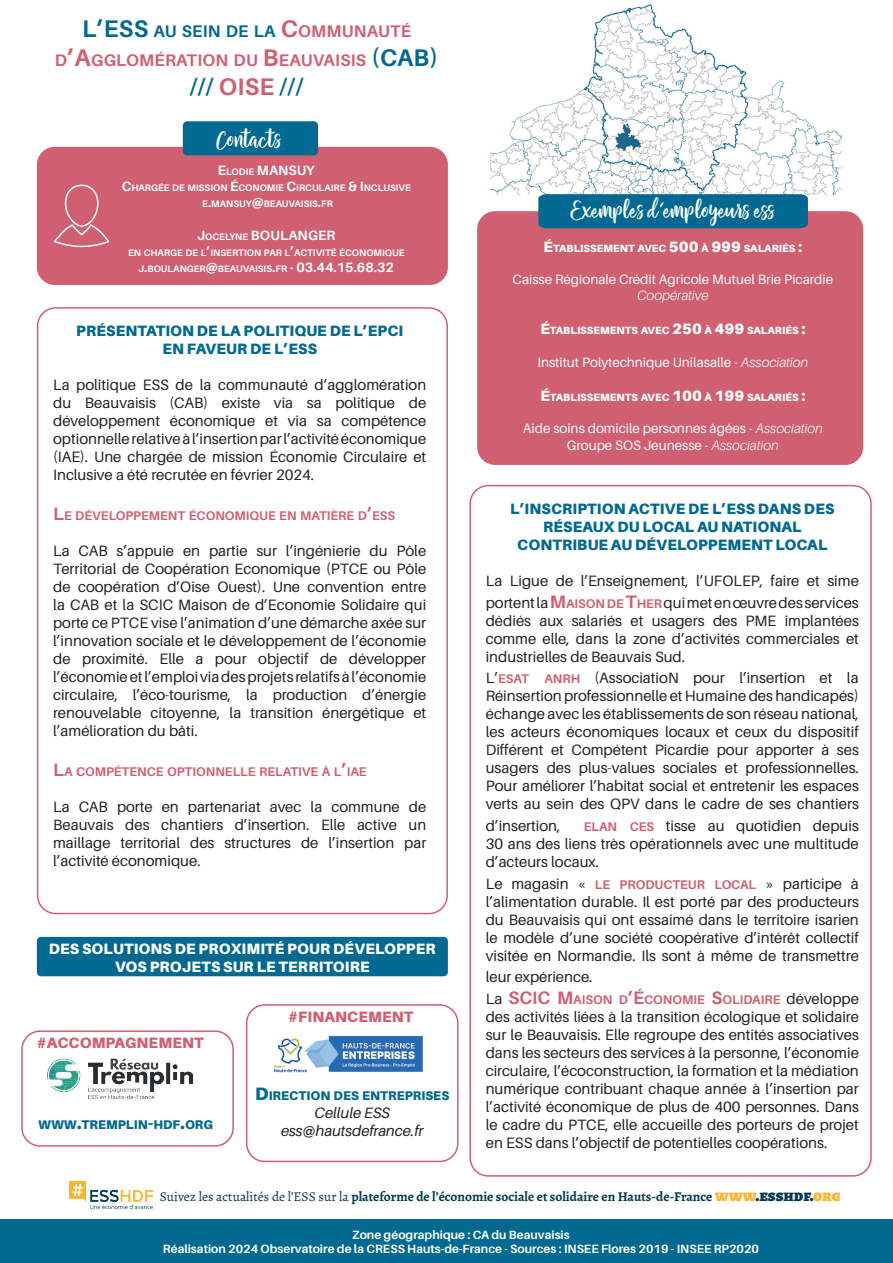
<style>
.page{position:relative;width:893px;height:1263px;background:#fff}
.page>*{position:absolute;margin:0;border:0;box-sizing:border-box;transform-origin:0 0}
.t1{font:25.5px "Chamelia Script";color:#fff}
.t2{font:700 24px "Aileron";color:#006991}
.t3{font:700 24px "Aileron";color:#d06071}
.t4{font:700 18px "Aileron";color:#d06071}
.t5{font:700 16.8px/28.8px "Aileron";letter-spacing:.015em;color:#d06071}
.t6{font:15px/18px "Aileron";color:#231f20;text-align:justify}
.t7{font:900 15px/18px "Aileron";letter-spacing:.01em;color:#006991;text-align:center}
.t8{font:900 15px/18px "Aileron";letter-spacing:.01em;color:#fff;text-align:center}
.t9{font:italic 15px/18px "Aileron";color:#231f20;text-align:center}
.t10{font:900 15px "Aileron";letter-spacing:.01em;color:#d06071}
.t11{font:13.5px/16.2px "Aileron";color:#fff;text-align:center}
.t12{font:700 13.5px "Alegreya";color:#013753}
.t13{font:700 13.5px "Aileron";letter-spacing:.01em;color:#fff}
.t14{font:700 13.5px "Aileron";color:#fff}
.t15{font:italic 300 13.5px "Aileron";color:#fff}
.t16{font:700 12.6px "Aileron";color:#d06071}
.t17{font:900 12.6px "Aileron";color:#006991}
.t18{font:700 12px/14.4px "Aileron";color:#fff;text-align:center}
.t19{font:900 10.5px "Aileron";color:#fff}
.t20{font:700 9.45px/16.2px "Aileron";color:#fff;text-align:center}
.s1{color:#006991}
.s2{font-size:24px}
.s3{font-size:24px;color:#006991}
.s4{font-size:9.45px}
.s5{font-size:13.5px}
.s6{font-style:inherit}
.s7{font-size:18px}
.s8{font-size:15px}
.s9{font-weight:300;font-style:italic}
.s10{font-weight:700;font-size:18px;color:#d06071}
.s11{font-weight:700;font-size:12.6px;color:#d06071}
.s12{font-weight:400;font-size:15px;color:#231f20}
.s13{font-weight:400}
.s14{font-weight:900;font-size:16.5px;color:#fcb62e}
.s15{font-weight:900;font-size:16.5px}
</style>
<div class="page">
<img style="left:490px;top:4px;width:352px;height:191px">
<div style="left:37px;top:147px;width:411px;height:138px;background:#d06071;border-radius:18px"></div>
<svg style="left:54px;top:184px;width:56px;height:64px"></svg>
<div style="left:477px;top:211px;width:386px;height:254px;background:#d06071;border-radius:18px"></div>
<div style="left:0;top:1219px;width:893px;height:44px;background:#006991"></div>
<div style="left:37px;top:307px;width:411px;height:607px;border:2px solid #d06071;border-radius:18px"></div>
<div style="left:183px;top:121px;width:135px;height:34px;background:#006991;border-radius:4px"></div>
<div style="left:538px;top:194px;width:270px;height:34px;background:#006991"></div>
<img style="left:48px;top:1059px;width:144px;height:40px">
<img style="left:70px;top:1181px;width:83px;height:27px">
<div style="left:21px;top:1030px;width:213px;height:117px;border:2px solid #d06071;border-radius:18px"></div>
<div style="left:37px;top:937px;width:411px;height:39px;background:#006991;border-radius:4px"></div>
<img style="left:274px;top:1035px;width:148px;height:38px">
<div style="left:469px;top:485px;width:403px;height:691px;border:2px solid #d06071;border-radius:18px"></div>
<div style="left:246px;top:1004px;width:213px;height:158px;border:2px solid #d06071;border-radius:18px"></div>
<h2 class="t2" style="left:82px;top:15px;width:37px">L’ESS</h2>
<p class="t5" style="left:55px;top:17px;width:358px;text-indent:99px"><span class="s1">AU SEIN DE LA</span> <span class="s2">C</span>OMMUNAUTÉ<br>D<span class="s2">’A</span>GGLOMÉRATION DU <span class="s2">B</span> EAUVAISIS <span class="s3">(CAB</span></p>
<h2 class="t2" style="left:430px;top:44px;width:10px">)</h2>
<h2 class="t3" style="left:190px;top:73px;width:44px"><span class="s1">///</span> OISE</h2>
<h2 class="t2" style="left:279px;top:73px;width:26px">///</h2>
<h1 class="t1" style="left:217px;top:124px;width:67px">Contacts</h1>
<p class="t14" style="left:218px;top:163px;width:50px">E<span class="s4">LODIE</span> MANS</p>
<p class="t14" style="left:297px;top:163px;width:19px">UY</p>
<p class="t20" style="left:122px;top:180px;width:291px"><span class="s5">C</span>HARGÉE DE MISSION <span class="s5">É</span>CONOMIE <span class="s5">C</span>IRCULAIRE <span class="s5">&amp; I</span> NCLUSIVE<br>E<span class="s5">.</span>MANSUY<span class="s5">@</span>BEAUVAISIS<span class="s5">.</span>FR</p>
<p class="t13" style="left:197px;top:228px;width:140px"><span class="s6">J</span><span class="s4">OCELYNE</span> BOULANGER</p>
<p class="t20" style="left:128px;top:245px;width:278px">EN CHARGE DE L<span class="s5">’</span>INSERTION PAR L<span class="s5">’</span>ACTIVITÉ ÉCONOMIQUE<br>J<span class="s5">.</span>BOULANGER<span class="s5">@</span>BEAUVAISIS<span class="s5">.</span>FR <span class="s5">- 03.44.15.68.32</span></p>
<p class="t7" style="left:76px;top:322px;width:329px">PRÉSENTATION DE LA POLITIQUE DE L’EPCI<br>EN FAVEUR DE L’ESS</p>
<p class="t6" style="left:53px;top:376px;width:375px">La politique ESS de la communauté d’agglomération du Beauvaisis (CAB) existe via sa politique de développement économique et via sa compétence optionnelle relative à l’insertion par l’activité économique (IAE). Une chargée de mission Économie Circulaire et Inclusive a été recrutée en février 2024.</p>
<p class="t16" style="left:53px;top:509px;width:344px"><span class="s7">L</span>E DÉVELOPPEMENT ÉCONOMIQUE EN MATIÈRE D<span class="s7">’</span>ESS</p>
<p class="t6" style="left:53px;top:542px;width:375px">La CAB s’appuie en partie sur l’ingénierie du Pôle Territorial de Coopération Economique (PTCE ou Pôle de coopération d’Oise Ouest). Une convention entre la CAB et la SCIC Maison de d’Economie Solidaire qui porte ce PTCE vise l’animation d’une démarche axée sur l’innovation sociale et le développement de l’économie de proximité. Elle a pour objectif de développer l’économie et l’emploi via des projets relatifs à l’économie circulaire, l’éco-tourisme, la production d’énergie renouvelable citoyenne, la transition énergétique et l’amélioration du bâti.</p>
<p class="t16" style="left:53px;top:764px;width:315px"><span class="s7">L</span>A COMPÉTENCE OPTIONNELLE RELATIVE À L<span class="s7">’</span>IAE</p>
<p class="t6" style="left:53px;top:798px;width:375px">La CAB porte en partenariat avec la commune de Beauvais des chantiers d’insertion. Elle active un maillage territorial des structures de l’insertion par l’activité économique.</p>
<p class="t8" style="left:49px;top:939px;width:388px">DES SOLUTIONS DE PROXIMITÉ POUR DÉVELOPPER<br>VOS PROJETS SUR LE TERRITOIRE</p>
<p class="t10" style="left:288px;top:1008px;width:127px">#FINANCEMENT</p>
<p class="t10" style="left:37px;top:1034px;width:168px">#ACCOMPAGNEMENT</p>
<p class="t17" style="left:38px;top:1117px;width:176px">WWW<span class="s7">.</span>TREMPLIN<span class="s7">-</span>HDF<span class="s7">.</span>ORG</p>
<p class="t17" style="left:255px;top:1088px;width:196px"><span class="s7">D</span>IRECTION DES ENTREPRISES</p>
<p class="t9" style="left:281px;top:1104px;width:144px">Cellule ESS ess@hautsdefrance.fr</p>
<h1 class="t1" style="left:571px;top:195px;width:207px">Exemples d’employeurs ess</h1>
<p class="t19" style="left:544px;top:242px;width:260px"><span class="s8">É</span>TABLISSEMENT AVEC <span class="s8">500</span> À <span class="s8">999</span> SALARIÉS <span class="s8">:</span></p>
<p class="t11" style="left:513px;top:271px;width:322px">Caisse Régionale Crédit Agricole Mutuel Brie Picardie</p>
<p class="t15" style="left:637px;top:288px;width:73px">Coopérative</p>
<p class="t19" style="left:540px;top:324px;width:266px"><span class="s8">É</span>TABLISSEMENTS AVEC <span class="s8">250</span> À <span class="s8">499</span> SALARIÉS <span class="s8">:</span></p>
<p class="t11" style="left:537px;top:354px;width:272px">Institut Polytechnique Unilasalle - <span class="s9">Association</span></p>
<p class="t19" style="left:540px;top:391px;width:266px"><span class="s8">É</span>TABLISSEMENTS AVEC <span class="s8">100</span> À <span class="s8">199</span> SALARIÉS <span class="s8">:</span></p>
<p class="t11" style="left:523px;top:421px;width:301px">Aide soins domicile personnes âgées - <span class="s9">Association<br></span>Groupe SOS Jeunesse - <span class="s9">Association</span></p>
<p class="t7" style="left:510px;top:500px;width:326px">L’INSCRIPTION ACTIVE DE L’ESS DANS DES<br>RÉSEAUX DU LOCAL AU NATIONAL<br>CONTRIBUE AU DÉVELOPPEMENT LOCAL</p>
<p class="t6" style="left:486px;top:570px;width:375px;line-height:21.6px">La Ligue de l’Enseignement, l’UFOLEP, faire et sime portent la <span class="s10">M</span><span class="s11">AISONDE</span><span class="s10">T</span><span class="s11">HER</span> qui met en œuvre des services</p>
<p class="t6" style="left:486px;top:612px;width:375px">dédiés aux salariés et usagers des PME implantées comme elle, dans la zone d’activités commerciales et industrielles de Beauvais Sud.</p>
<p class="t6" style="left:486px;top:669px;width:375px">L’<span class="s11">ESAT ANRH</span> (AssociatioN pour l’insertion et la Réinsertion professionnelle et Humaine des handicapés) échange avec les établissements de son réseau national, les acteurs économiques locaux et ceux du dispositif Différent et Compétent Picardie pour apporter à ses usagers des plus-values sociales et professionnelles.<br>Pour améliorer l’habitat social et entretenir les espaces verts au sein des QPV dans le cadre de ses chantiers</p>
<p class="t6" style="left:486px;top:817px;width:76px">d’insertion,</p>
<p class="t6" style="left:486px;top:817px;width:375px;text-indent:98px"><span class="s11">ELAN CES</span> tisse au quotidien depuis 30 ans des liens très opérationnels avec une multitude d’acteurs locaux.</p>
<p class="t6" style="left:486px;top:874px;width:375px">Le magasin « <span class="s11">LE PRODUCTEUR LOCAL</span> » participe à l’alimentation durable. Il est porté par des producteurs du Beauvaisis qui ont essaimé dans le territoire isarien le modèle d’une société coopérative d’intérêt collectif visitée en Normandie. Ils sont à même de transmettre</p>
<p class="t6" style="left:486px;top:968px;width:108px">leur expérience.</p>
<p class="t4" style="left:486px;top:987px;width:34px"><span class="s12">La</span> SCIC</p>
<p class="t16" style="left:557px;top:992px;width:303px"><span class="s7">M</span>AISON D<span class="s7">’É</span>CONOMIE <span class="s7">S</span>OLIDAIRE <span class="s12">développe</span></p>
<p class="t6" style="left:486px;top:1008px;width:375px">des activités liées à la transition écologique et solidaire sur le Beauvaisis. Elle regroupe des entités associatives dans les secteurs des services à la personne, l’économie circulaire, l’écoconstruction, la formation et la médiation numérique contribuant chaque année à l’insertion par l’activité économique de plus de 400 personnes. Dans le cadre du PTCE, elle accueille des porteurs de projet en ESS dans l’objectif de potentielles coopérations.</p>
<p class="t12" style="left:160px;top:1187px;width:682px"><span class="s13">Suivez les actualités de l’ESS sur la</span> plateforme de l’économie sociale et solidaire en Hauts-de-France <span class="s14">www</span><span class="s15">.esshdf.</span><span class="s14">org</span></p>
<p class="t18" style="left:163px;top:1227px;width:598px">Zone géographique : CA du Beauvaisis<br>Réalisation 2024 Observatoire de la CRESS Hauts-de-France - Sources : INSEE Flores 2019 - INSEE RP2020</p>
</div>
